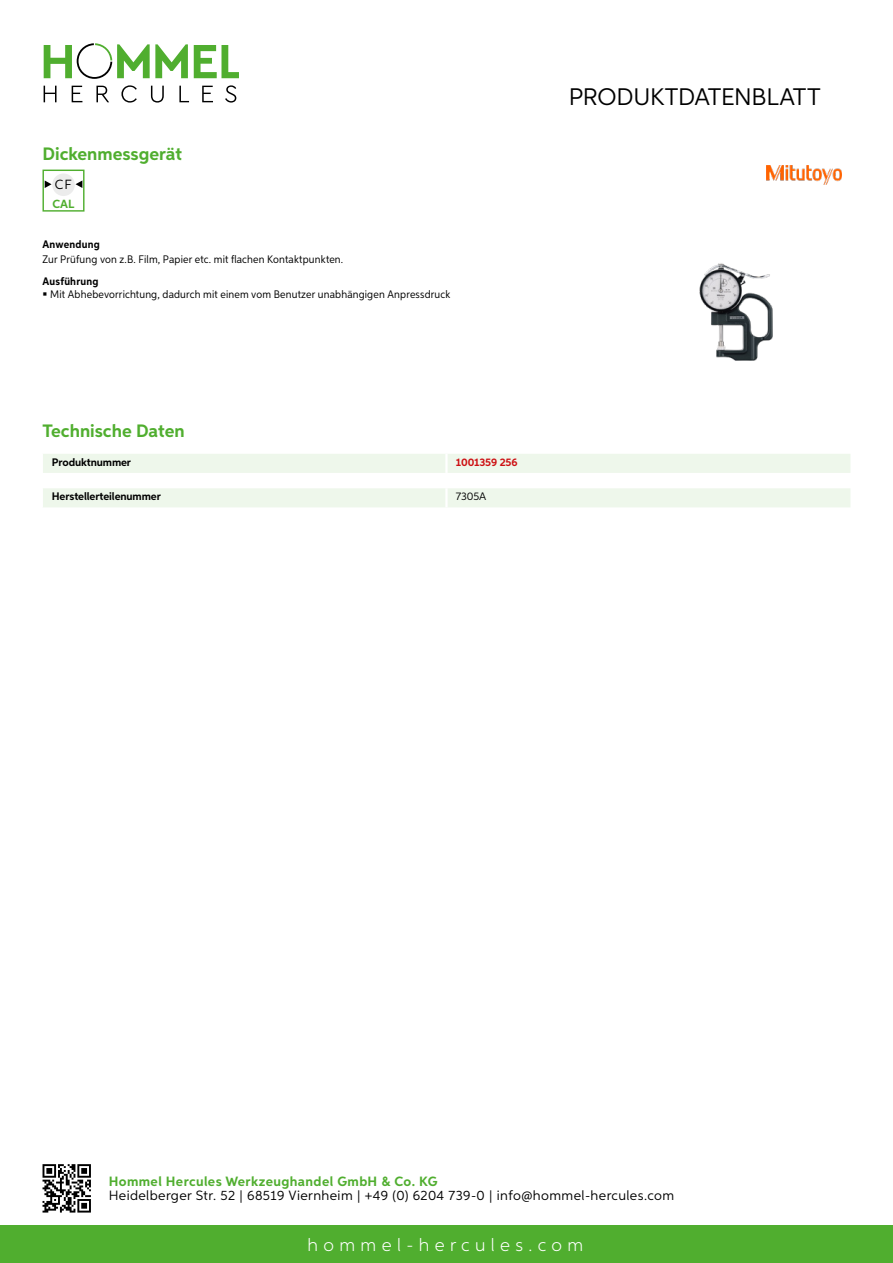
<style>
.page{position:relative;width:893px;height:1263px;background:#fff}
.page>*{position:absolute;margin:0;border:0;box-sizing:border-box;transform-origin:0 0}
.t1{font:24px "Aspira";letter-spacing:-.01em;color:#000}
.t2{font:700 18px "Aspira";color:#50ae2f}
.t3{font:300 18px "Aspira";letter-spacing:.3em;color:#fff}
.t4{font:13.5px "Aspira";letter-spacing:.03em;color:#000}
.t5{font:700 13.5px "Aspira";letter-spacing:.03em;color:#50ae2f}
.t6{font:13.35px "Aspira";color:#000}
.t7{font:700 11.85px "Aspira";color:#50ae2f}
.t8{font:10.95px "Aspira Nar";letter-spacing:.015em;color:#000}
.t9{font:700 10.95px "Aspira";letter-spacing:-.01em;color:#000}
.t10{font:700 10.95px "Aspira Nar";letter-spacing:.02em;color:#000}
.t11{font:700 10.95px "Aspira";letter-spacing:-.01em;color:#cd1013}
.t12{font:10.95px "Aspira";letter-spacing:-.01em;color:#000}
</style>
<div class="page">
<div style="left:0;top:1226px;width:893px;height:37px;background:#50ae2f"></div>
<svg style="left:43px;top:1164px;width:48px;height:48px"></svg>
<svg style="left:194px;top:45px;width:45px;height:33px"></svg>
<svg style="left:44px;top:43px;width:144px;height:36px"></svg>
<svg style="left:44px;top:86px;width:13px;height:16px"></svg>
<svg style="left:72px;top:86px;width:10px;height:16px"></svg>
<svg style="left:96px;top:86px;width:13px;height:16px"></svg>
<svg style="left:121px;top:85px;width:16px;height:18px"></svg>
<svg style="left:151px;top:86px;width:13px;height:17px"></svg>
<svg style="left:179px;top:86px;width:10px;height:16px"></svg>
<svg style="left:202px;top:86px;width:11px;height:16px"></svg>
<svg style="left:225px;top:85px;width:11px;height:18px"></svg>
<div style="left:43px;top:454px;width:807px;height:19px;background:#eef7eb"></div>
<hr style="left:445px;top:454px;width:3px;height:19px;background:#fff">
<div style="left:43px;top:488px;width:807px;height:19px;background:#eef7eb"></div>
<hr style="left:445px;top:488px;width:3px;height:19px;background:#fff">
<div style="left:43px;top:170px;width:42px;height:42px;border:1px solid #50ae2f"></div>
<div style="left:52px;top:173px;width:23px;height:23px;background:#ececec;border-radius:50%"></div>
<svg style="left:76px;top:180px;width:6px;height:8px"></svg>
<svg style="left:45px;top:180px;width:7px;height:8px"></svg>
<img style="left:699px;top:263px;width:74px;height:98px">
<img style="left:766px;top:166px;width:76px;height:19px">
<h2 class="t2" style="left:43px;top:142px;width:141px">Dickenmessgerät</h2>
<p class="t6" style="left:55px;top:176px;width:19px">CF</p>
<p class="t7" style="left:53px;top:196px;width:23px">CAL</p>
<p class="t10" style="left:43px;top:237px;width:59px">Anwendung</p>
<p class="t8" style="left:43px;top:252px;width:302px">Zur Prüfung von z.B. Film, Papier etc. mit flachen Kontaktpunkten.</p>
<p class="t10" style="left:43px;top:274px;width:58px">Ausführung</p>
<p class="t8" style="left:50px;top:287px;width:402px">Mit Abhebevorrichtung, dadurch mit einem vom Benutzer unabhängigen Anpressdruck</p>
<h2 class="t2" style="left:43px;top:420px;width:144px">Technische Daten</h2>
<p class="t9" style="left:52px;top:455px;width:81px">Produktnummer</p>
<p class="t11" style="left:456px;top:455px;width:63px">1001359 256</p>
<p class="t9" style="left:52px;top:490px;width:111px">Herstellerteilenummer</p>
<p class="t12" style="left:456px;top:490px;width:32px">7305A</p>
<h1 class="t1" style="left:569px;top:82px;width:253px">Produktdatenblatt</h1>
<p class="t5" style="left:109px;top:1172px;width:330px">Hommel Hercules Werkzeughandel GmbH &amp; Co. KG</p>
<p class="t4" style="left:109px;top:1187px;width:567px">Heidelberger Str. 52 | 68519 Viernheim | +49 (0) 6204 739-0 | info@hommel-hercules.com</p>
<h2 class="t3" style="left:307px;top:1234px;width:277px">hommel-hercules.com</h2>
</div>
